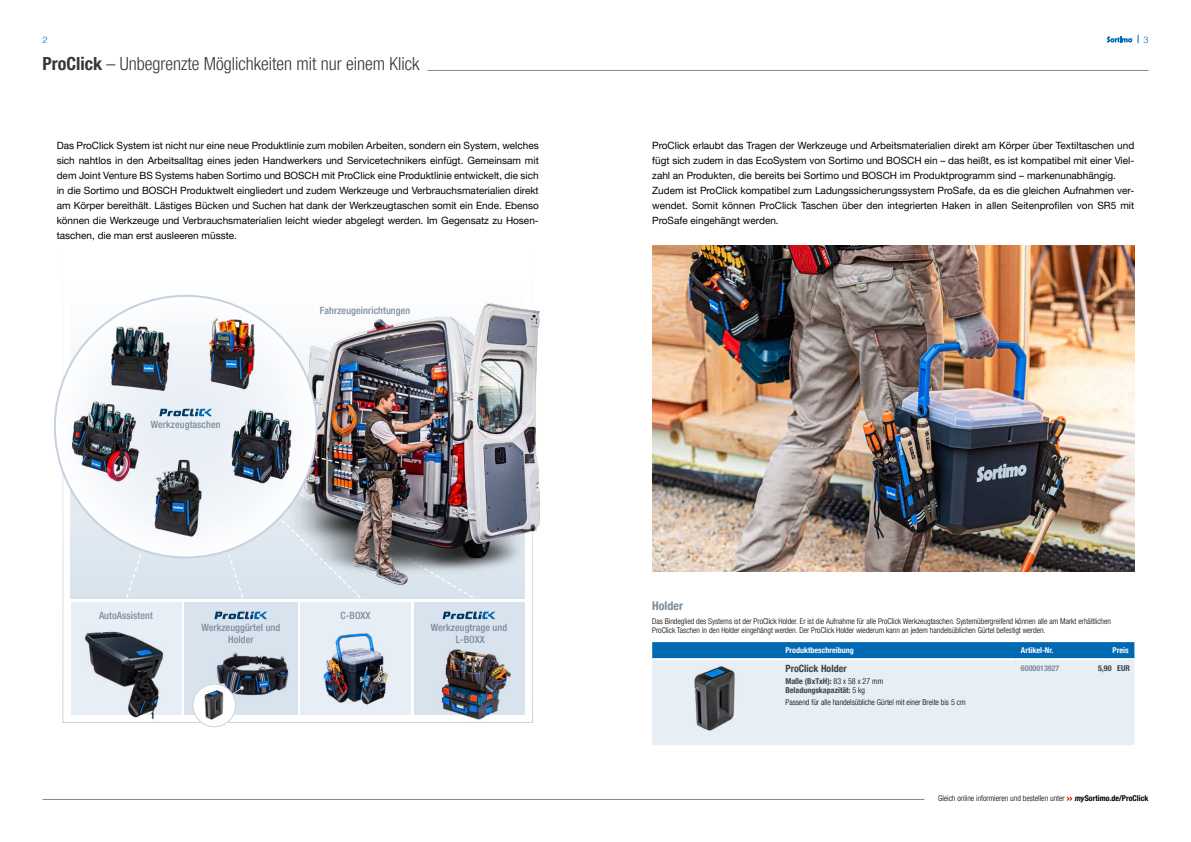
<style>
.page{position:relative;width:1191px;height:842px;background:#fff}
.page>*{position:absolute;margin:0;border:0;box-sizing:border-box;transform-origin:0 0}
.t1{font:300 condensed 18px "Helvetica Neue LT Pro";color:#32353b}
.t2{font:700 condensed 12px "Helvetica Neue LT Pro";color:#7b8c9c}
.t3{font:10px/15px "Helvetica Neue LT Pro";color:#000;text-align:justify}
.t4{font:500 condensed 10px/12px "Helvetica Neue LT Pro";letter-spacing:.01em;color:#7b8c9c;text-align:center}
.t5{font:700 condensed 10px "Helvetica Neue LT Pro";color:#384349}
.t6{font:300 9px "Helvetica";color:#006bb6}
.t7{font:300 condensed 8px/9px "Helvetica Neue LT Pro";color:#000}
.t8{font:700 condensed 8px/9px "Helvetica Neue LT Pro";color:#384349}
.t9{font:700 condensed 8px "Helvetica Neue LT Pro";color:#fff}
.t10{font:700 condensed 8px "Helvetica Neue LT Pro";color:#7b8c9c}
.s1{font-weight:700}
.s2{font-weight:300;color:#000}
.s3{font-weight:700;font-style:italic}
</style>
<div class="page">
<hr style="left:427px;top:70px;width:721px;height:1px;background:#7b8c9c">
<svg style="left:1107px;top:35px;width:31px;height:8px"></svg>
<hr style="left:43px;top:799px;width:881px;height:1px;background:#7b8c9c">
<svg style="left:1066px;top:797px;width:6px;height:4px"></svg>
<svg style="left:71px;top:294px;width:207px;height:304px"></svg>
<div style="left:71px;top:602px;width:110px;height:112px;background:#e8eef5"></div>
<div style="left:184px;top:602px;width:114px;height:112px;background:#d8e3ed"></div>
<div style="left:300px;top:602px;width:111px;height:112px;background:#e8eef5"></div>
<div style="left:414px;top:602px;width:110px;height:112px;background:#d8e3ed"></div>
<img style="left:278px;top:303px;width:262px;height:300px">
<svg style="left:313px;top:455px;width:48px;height:14px"></svg>
<svg style="left:125px;top:553px;width:17px;height:46px"></svg>
<svg style="left:227px;top:552px;width:17px;height:47px"></svg>
<img style="left:280px;top:493px;width:195px;height:106px">
<img style="left:323px;top:633px;width:65px;height:72px">
<img style="left:72px;top:631px;width:104px;height:92px">
<svg style="left:55px;top:296px;width:261px;height:261px"></svg>
<img style="left:97px;top:319px;width:88px;height:78px">
<img style="left:195px;top:309px;width:74px;height:86px">
<img style="left:143px;top:457px;width:77px;height:86px">
<img style="left:417px;top:649px;width:93px;height:74px">
<svg style="left:442px;top:612px;width:53px;height:7px"></svg>
<svg style="left:214px;top:612px;width:53px;height:7px"></svg>
<svg style="left:159px;top:409px;width:53px;height:7px"></svg>
<img style="left:220px;top:399px;width:83px;height:96px">
<img style="left:59px;top:399px;width:97px;height:85px">
<img style="left:216px;top:652px;width:73px;height:44px">
<svg style="left:236px;top:686px;width:8px;height:10px"></svg>
<img style="left:193px;top:684px;width:43px;height:43px">
<div style="left:192px;top:684px;width:44px;height:43px;border:1px solid #c6d2df;border-radius:50%"></div>
<img style="left:652px;top:246px;width:482px;height:326px">
<div style="left:652px;top:642px;width:482px;height:16px;background:#0069b4"></div>
<div style="left:652px;top:660px;width:482px;height:85px;background:#e8eef5"></div>
<img style="left:675px;top:660px;width:82px;height:85px">
<p class="t6" style="left:43px;top:32px;width:7px">2</p>
<p class="t6" style="left:1143px;top:32px;width:7px">3</p>
<h1 class="t1" style="left:43px;top:53px;width:378px"><span class="s1">ProClick</span> – Unbegrenzte Möglichkeiten mit nur einem Klick</h1>
<p class="t3" style="left:57px;top:138px;width:483px">Das ProClick System ist nicht nur eine neue Produktlinie zum mobilen Arbeiten, sondern ein System, welches sich nahtlos in den Arbeitsalltag eines jeden Handwerkers und Servicetechnikers einfügt. Gemeinsam mit dem Joint Venture BS Systems haben Sortimo und BOSCH mit ProClick eine Produktlinie entwickelt, die sich in die Sortimo und BOSCH Produktwelt eingliedert und zudem Werkzeuge und Verbrauchsmaterialien direkt am Körper bereithält. Lästiges Bücken und Suchen hat dank der Werkzeugtaschen somit ein Ende. Ebenso können die Werkzeuge und Verbrauchsmaterialien leicht wieder abgelegt werden. Im Gegensatz zu Hosen&shy;taschen, die man erst ausleeren müsste.</p>
<p class="t4" style="left:151px;top:418px;width:71px">Werkzeugtaschen</p>
<p class="t4" style="left:320px;top:304px;width:92px">Fahrzeugeinrichtungen</p>
<p class="t4" style="left:99px;top:609px;width:55px">AutoAssistent</p>
<p class="t4" style="left:201px;top:621px;width:80px">Werkzeuggürtel und<br>Holder</p>
<p class="t4" style="left:340px;top:609px;width:31px">C-BOXX</p>
<p class="t4" style="left:431px;top:621px;width:78px">Werkzeugtrage und<br>L-BOXX</p>
<p class="t3" style="left:652px;top:138px;width:483px;text-align:left">ProClick erlaubt das Tragen der Werkzeuge und Arbeitsmaterialien direkt am Körper über Textiltaschen und fügt sich zudem in das EcoSystem von Sortimo und BOSCH ein – das heißt, es ist kompatibel mit einer Viel&shy;zahl an Produkten, die bereits bei Sortimo und BOSCH im Produktprogramm sind – markenunabhängig.<br>Zudem ist ProClick kompatibel zum Ladungssicherungssystem ProSafe, da es die gleichen Aufnahmen ver&shy;wendet. Somit können ProClick Taschen über den integrierten Haken in allen Seitenprofilen von SR5 mit ProSafe eingehängt werden.</p>
<p class="t2" style="left:652px;top:598px;width:32px">Holder</p>
<p class="t7" style="left:652px;top:616px;width:460px">Das Bindeglied des Systems ist der ProClick Holder. Er ist die Aufnahme für alle ProClick Werkzeugtaschen. Systemübergreifend können alle am Markt erhältlichen<br>ProClick Taschen in den Holder eingehängt werden. Der ProClick Holder wiederum kann an jedem handelsüblichen Gürtel befestigt werden.</p>
<p class="t9" style="left:785px;top:646px;width:70px">Produktbeschreibung</p>
<p class="t9" style="left:1021px;top:646px;width:34px">Artikel-Nr.</p>
<p class="t5" style="left:785px;top:662px;width:63px">ProClick Holder</p>
<p class="t8" style="left:785px;top:676px;width:99px">Maße (BxTxH): <span class="s2">83 x 58 x 27 mm<br></span>Beladungskapazität: <span class="s2">5 kg</span></p>
<p class="t7" style="left:785px;top:697px;width:181px">Passend für alle handelsübliche Gürtel mit einer Breite bis 5 cm</p>
<p class="t10" style="left:1021px;top:663px;width:40px">6000013927</p>
<p class="t9" style="left:1112px;top:646px;width:17px">Preis</p>
<p class="t8" style="left:1098px;top:663px;width:33px">5,90 EUR</p>
<p class="t7" style="left:938px;top:793px;width:212px">Gleich online informieren und bestellen unter <span class="s3">my</span><span class="s1">Sortimo.de/ProClick</span></p>
</div>
